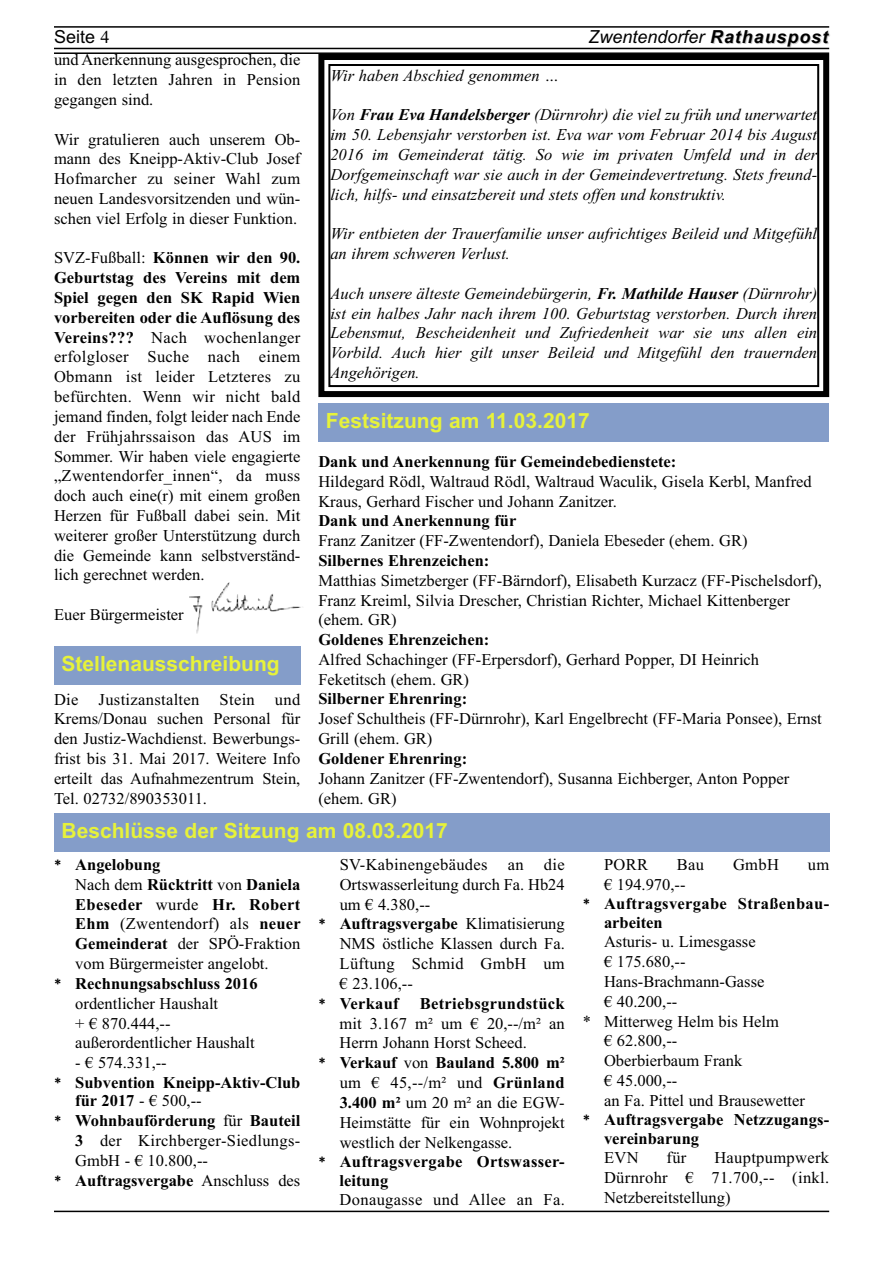
<style>
.page{position:relative;width:893px;height:1263px;background:#fff}
.page>*{position:absolute;margin:0;border:0;box-sizing:border-box;transform-origin:0 0}
.t1{font:700 21px "Arial";color:#e7f23a}
.t2{font:italic 18px "Arial";color:#000}
.t3{font:18px "Arial";color:#000}
.t4{font:16.5px/19.8px "Times New Roman";color:#000;text-align:justify}
.t5{font:italic 16.5px/19.8px "Times New Roman";color:#000;text-align:justify}
.t6{font:700 16.5px "Times New Roman";color:#000}
.t7{font:700 16.5px "Times New Roman";letter-spacing:.02em;color:#000}
.t8{font:16.5px "Times New Roman";letter-spacing:.02em;color:#000}
.s1{font-family:"Times New Roman"}
.s2{font-weight:700}
.s3{font-family:"Calibri";font-size:15px}
.s4{font-weight:400}
</style>
<div class="page">
<hr style="left:54px;top:26px;width:775px;height:2px;background:#000">
<hr style="left:54px;top:48px;width:775px;height:1px;background:#000">
<hr style="left:54px;top:52px;width:775px;height:2px;background:#000">
<hr style="left:54px;top:1211px;width:775px;height:1px;background:#000">
<div style="left:54px;top:813px;width:775px;height:38px;background:#849dc9"></div>
<div style="left:318px;top:54px;width:511px;height:343px;border:6px solid #000"></div>
<div style="left:328px;top:64px;width:491px;height:323px;border:2px solid #000"></div>
<img style="left:189px;top:582px;width:112px;height:52px">
<div style="left:54px;top:647px;width:246px;height:38px;background:#849dc9"></div>
<div style="left:318px;top:403px;width:511px;height:38px;background:#849dc9"></div>
<p class="t3" style="left:54px;top:27px;width:57px">Seite <span class="s1">4</span></p>
<p class="t2" style="left:589px;top:27px;width:241px">Zwentendorfer <span class="s2">Rathauspost</span></p>
<p class="t4" style="left:54px;top:50px;width:248px">und Anerkennung ausgesprochen, die in den letzten Jahren in Pension gegangen sind.</p>
<p class="t4" style="left:54px;top:129px;width:248px">Wir gratulieren auch unserem Ob&shy;mann des Kneipp-Aktiv-Club Josef Hofmarcher zu seiner Wahl zum neuen Landesvorsitzenden und wün&shy;schen viel Erfolg in dieser Funktion.</p>
<p class="t4" style="left:54px;top:248px;width:248px">SVZ-Fußball: <span class="s2">Können wir den 90.<br>Geburtstag des Vereins mit dem Spiel gegen den SK Rapid Wien vorbereiten oder die Auflösung des Vereins???</span> Nach wochenlanger erfolgloser Suche nach einem Obmann ist leider Letzteres zu befürchten. Wenn wir nicht bald jemand finden, folgt leider nach Ende der Frühjahrssaison das AUS im Sommer. Wir haben viele engagierte „Zwentendorfer_innen“, da muss doch auch eine(r) mit einem großen Herzen für Fußball dabei sein. Mit weiterer großer Unterstützung durch die Gemeinde kann selbstverständ&shy;lich gerechnet werden.</p>
<p class="t4" style="left:54px;top:604px;width:131px">Euer Bürgermeister</p>
<p class="t1" style="left:62px;top:652px;width:220px">Stellenausschreibung</p>
<p class="t4" style="left:54px;top:689px;width:248px">Die Justizanstalten Stein und Krems/Donau suchen Personal für den Justiz-Wachdienst. Bewerbungs&shy;frist bis 31. Mai 2017. Weitere Info erteilt das Aufnahmezentrum Stein, Tel. 02732/890353011.</p>
<p class="t5" style="left:330px;top:65px;width:230px">Wir haben Abschied genommen …</p>
<p class="t5" style="left:330px;top:105px;width:488px">Von <span class="s2">Frau Eva Handelsberger</span> (Dürnrohr) die viel zu früh und unerwartet im 50. Lebensjahr verstorben ist. Eva war vom Februar 2014 bis August 2016 im Gemeinderat tätig. So wie im privaten Umfeld und in der Dorfgemeinschaft war sie auch in der Gemeindevertretung. Stets freund&shy;lich, hilfs- und einsatzbereit und stets offen und konstruktiv.</p>
<p class="t5" style="left:330px;top:224px;width:488px">Wir entbieten der Trauerfamilie unser aufrichtiges Beileid und Mitgefühl an ihrem schweren Verlust.</p>
<p class="t5" style="left:330px;top:283px;width:488px">Auch unsere älteste Gemeindebürgerin, <span class="s2">Fr. Mathilde Hauser</span> (Dürnrohr) ist ein halbes Jahr nach ihrem 100. Geburtstag verstorben. Durch ihren Lebensmut, Bescheidenheit und Zufriedenheit war sie uns allen ein Vorbild. Auch hier gilt unser Beileid und Mitgefühl den trauernden Angehörigen.</p>
<p class="t1" style="left:326px;top:408px;width:265px">Festsitzung am 11.03.2017</p>
<p class="t6" style="left:318px;top:452px;width:359px">Dank und Anerkennung für Gemeindebedienstete:</p>
<p class="t4" style="left:318px;top:471px;width:495px">Hildegard Rödl, Waltraud Rödl, Waltraud Waculik, Gisela Kerbl, Manfred<br>Kraus, Gerhard Fischer und Johann Zanitzer.</p>
<p class="t6" style="left:318px;top:511px;width:199px">Dank und Anerkennung für</p>
<p class="t4" style="left:318px;top:531px;width:431px">Franz Zanitzer (FF-Zwentendorf), Daniela Ebeseder (ehem. GR)</p>
<p class="t6" style="left:318px;top:551px;width:173px">Silbernes Ehrenzeichen:</p>
<p class="t4" style="left:318px;top:570px;width:505px;text-align:left">Matthias Simetzberger (FF-Bärndorf), Elisabeth Kurzacz (FF-Pischelsdorf),<br>Franz Kreiml, Silvia Drescher, Christian Richter, Michael Kittenberger (ehem. GR)</p>
<p class="t6" style="left:318px;top:630px;width:173px">Goldenes Ehrenzeichen:</p>
<p class="t4" style="left:318px;top:649px;width:442px">Alfred Schachinger (FF-Erpersdorf), Gerhard Popper, DI Heinrich<br>Feketitsch (ehem. GR)</p>
<p class="t6" style="left:318px;top:689px;width:150px">Silberner Ehrenring:</p>
<p class="t4" style="left:318px;top:709px;width:505px">Josef Schultheis (FF-Dürnrohr), Karl Engelbrecht (FF-Maria Ponsee), Ernst<br>Grill (ehem. GR)</p>
<p class="t6" style="left:318px;top:749px;width:150px">Goldener Ehrenring:</p>
<p class="t4" style="left:318px;top:768px;width:472px">Johann Zanitzer (FF-Zwentendorf), Susanna Eichberger, Anton Popper (ehem. GR)</p>
<p class="t1" style="left:62px;top:818px;width:388px">Beschlüsse der Sitzung am 08.03.2017</p>
<p class="t6" style="left:54px;top:854px;width:108px"><span class="s3">*</span> Angelobung</p>
<p class="t6" style="left:75px;top:874px;width:227px"><span class="s4">Nach dem</span> Rücktritt <span class="s4">von</span> Daniela</p>
<p class="t7" style="left:75px;top:894px;width:227px">Ebeseder <span class="s4">wurde</span> Hr. Robert</p>
<p class="t4" style="left:75px;top:914px;width:227px"><span class="s2">Ehm</span> (Zwentendorf) als <span class="s2">neuer</span></p>
<p class="t4" style="left:75px;top:934px;width:227px"><span class="s2">Gemeinderat</span> der SPÖ-Fraktion</p>
<p class="t4" style="left:75px;top:953px;width:195px">vom Bürgermeister angelobt.</p>
<p class="t6" style="left:54px;top:973px;width:205px"><span class="s3">*</span> Rechnungsabschluss 2016</p>
<p class="t4" style="left:75px;top:993px;width:144px">ordentlicher Haushalt</p>
<p class="t4" style="left:75px;top:1013px;width:97px">+ € 870.444,--</p>
<p class="t4" style="left:75px;top:1033px;width:181px">außerordentlicher Haushalt</p>
<p class="t4" style="left:75px;top:1053px;width:93px">- € 574.331,--</p>
<p class="t6" style="left:54px;top:1072px;width:248px"><span class="s3">*</span> Subvention Kneipp-Aktiv-Club</p>
<p class="t4" style="left:75px;top:1090px;width:128px"><span class="s2">für 2017</span> - € 500,--</p>
<p class="t6" style="left:54px;top:1110px;width:248px"><span class="s3">*</span> Wohnbauförderung <span class="s4">für</span> Bauteil</p>
<p class="t8" style="left:75px;top:1130px;width:227px"><span class="s2">3</span> der Kirchberger-Siedlungs-</p>
<p class="t4" style="left:75px;top:1150px;width:134px">GmbH - € 10.800,--</p>
<p class="t6" style="left:54px;top:1170px;width:248px"><span class="s3">*</span> Auftragsvergabe <span class="s4">Anschluss des</span></p>
<p class="t8" style="left:340px;top:854px;width:227px">SV-Kabinengebäudes an die</p>
<p class="t4" style="left:340px;top:874px;width:227px">Ortswasserleitung durch Fa. Hb24</p>
<p class="t4" style="left:340px;top:894px;width:92px">um € 4.380,--</p>
<p class="t6" style="left:318px;top:914px;width:248px"><span class="s3">*</span> Auftragsvergabe <span class="s4">Klimatisierung</span></p>
<p class="t4" style="left:340px;top:934px;width:227px">NMS östliche Klassen durch Fa.</p>
<p class="t8" style="left:340px;top:954px;width:227px">Lüftung Schmid GmbH um</p>
<p class="t4" style="left:340px;top:973px;width:75px">€ 23.106,--</p>
<p class="t7" style="left:318px;top:993px;width:82px"><span class="s3">*</span> Verkauf</p>
<p class="t7" style="left:420px;top:993px;width:146px">Betriebsgrundstück</p>
<p class="t4" style="left:340px;top:1013px;width:227px">mit 3.167 m² um € 20,--/m² an</p>
<p class="t4" style="left:340px;top:1033px;width:189px">Herrn Johann Horst Scheed.</p>
<p class="t6" style="left:318px;top:1053px;width:248px"><span class="s3">*</span> Verkauf <span class="s4">von</span> Bauland 5.800 m²</p>
<p class="t4" style="left:340px;top:1073px;width:227px">um € 45,--/m² und <span class="s2">Grünland</span></p>
<p class="t4" style="left:340px;top:1092px;width:227px"><span class="s2">3.400 m²</span> um 20 m² an die EGW-</p>
<p class="t4" style="left:340px;top:1112px;width:227px">Heimstätte für ein Wohnprojekt</p>
<p class="t4" style="left:340px;top:1132px;width:174px">westlich der Nelkengasse.</p>
<p class="t7" style="left:318px;top:1152px;width:248px"><span class="s3">*</span> Auftragsvergabe Ortswasser-</p>
<p class="t6" style="left:340px;top:1170px;width:50px">leitung</p>
<p class="t8" style="left:340px;top:1190px;width:227px">Donaugasse und Allee an Fa.</p>
<p class="t4" style="left:604px;top:854px;width:46px">PORR</p>
<p class="t4" style="left:677px;top:854px;width:29px">Bau</p>
<p class="t4" style="left:733px;top:854px;width:47px">GmbH</p>
<p class="t4" style="left:808px;top:854px;width:23px">um</p>
<p class="t4" style="left:604px;top:874px;width:83px">€ 194.970,--</p>
<p class="t7" style="left:583px;top:894px;width:248px"><span class="s3">*</span> Auftragsvergabe Straßenbau-</p>
<p class="t6" style="left:604px;top:912px;width:60px">arbeiten</p>
<p class="t4" style="left:604px;top:932px;width:153px">Asturis- u. Limesgasse</p>
<p class="t4" style="left:604px;top:951px;width:83px">€ 175.680,--</p>
<p class="t4" style="left:604px;top:971px;width:162px">Hans-Brachmann-Gasse</p>
<p class="t4" style="left:604px;top:991px;width:75px">€ 40.200,--</p>
<p class="t4" style="left:583px;top:1011px;width:198px">* Mitterweg Helm bis Helm</p>
<p class="t4" style="left:604px;top:1031px;width:75px">€ 62.800,--</p>
<p class="t4" style="left:604px;top:1050px;width:140px">Oberbierbaum Frank</p>
<p class="t4" style="left:604px;top:1070px;width:75px">€ 45.000,--</p>
<p class="t4" style="left:604px;top:1090px;width:202px">an Fa. Pittel und Brausewetter</p>
<p class="t6" style="left:583px;top:1110px;width:248px"><span class="s3">*</span> Auftragsvergabe Netzzugangs-</p>
<p class="t6" style="left:604px;top:1128px;width:97px">vereinbarung</p>
<p class="t4" style="left:604px;top:1148px;width:36px">EVN</p>
<p class="t4" style="left:666px;top:1148px;width:21px">für</p>
<p class="t4" style="left:604px;top:1148px;width:227px;text-indent:110px">Hauptpumpwerk Dürnrohr € 71.700,-- (inkl.<br>Netzbereitstellung)</p>
</div>
